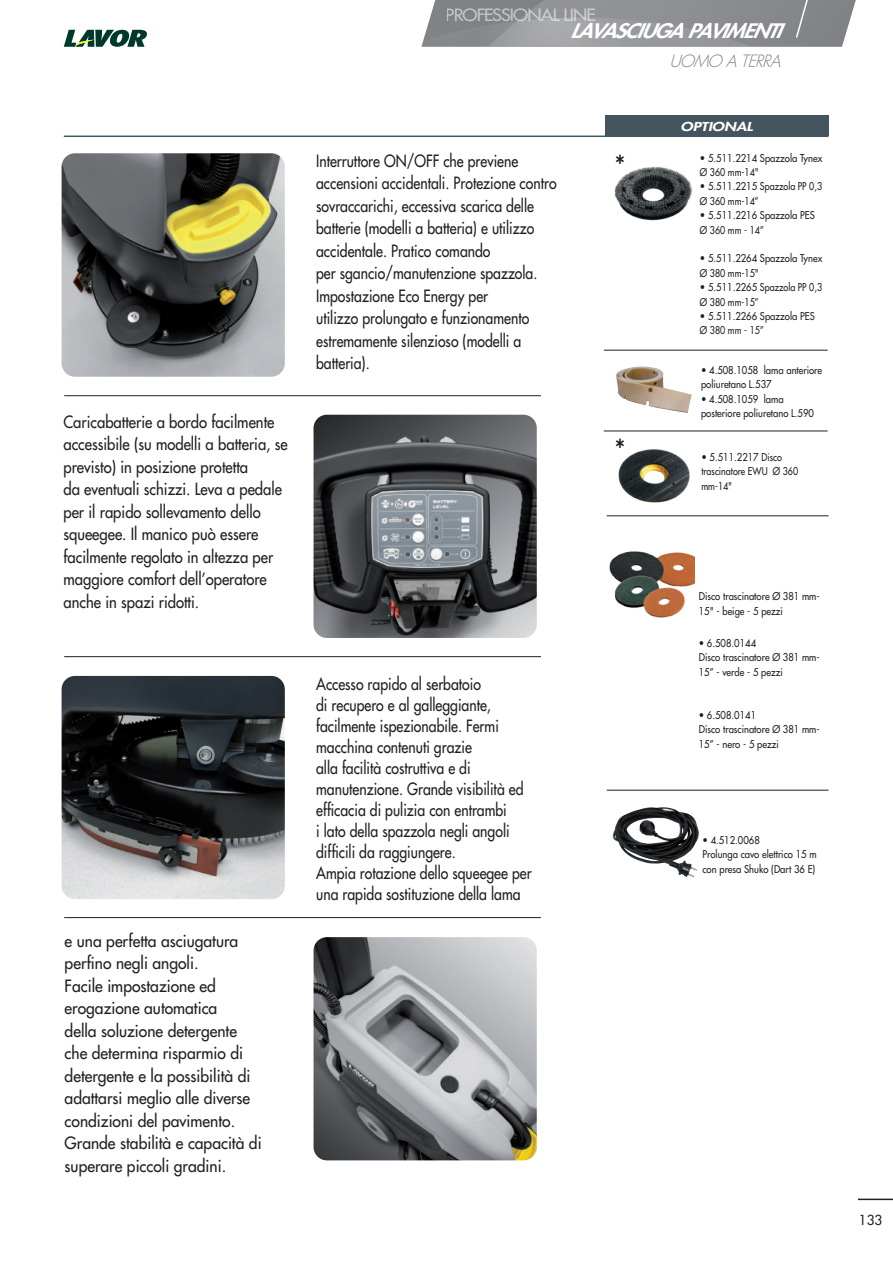
<style>
.page{position:relative;width:893px;height:1263px;background:#fff}
.page>*{position:absolute;margin:0;border:0;box-sizing:border-box;transform-origin:0 0}
.t1{font:700 condensed 27px "Futura Std";color:#231f20;scale:.9 1}
.t2{font:italic 800 19.5px "Futura Std";letter-spacing:-.07em;color:#fff;scale:1.1 1}
.t3{font:500 16.5px/21px "Futura Std";color:#231f20;scale:.85 1}
.t4{font:500 16.5px/22.5px "Futura Std";color:#231f20;scale:.9 1}
.t5{font:500 16.5px/22.5px "Futura Std";color:#231f20;scale:.95 1}
.t6{font:500 16.5px "Futura Std";letter-spacing:-.05em;color:#fff;scale:1.1 1}
.t7{font:italic 300 16.5px "Futura Std";color:#808285}
.t8{font:500 13.5px "Futura Std";color:#231f20}
.t9{font:italic 800 12px "Futura Std";color:#fff;scale:1.3 1}
.t10{font:500 10.5px/14.4px "Futura Std";color:#231f20;scale:.9 1}
</style>
<div class="page">
<svg style="left:421px;top:0;width:435px;height:47px;background:#919396"></svg>
<hr style="left:858px;top:1198px;width:35px;height:2px;background:#231f20">
<svg style="left:64px;top:30px;width:83px;height:17px"></svg>
<hr style="left:64px;top:136px;width:764px;height:1px;background:#45555f">
<div style="left:605px;top:115px;width:223px;height:21px;background:#45555f"></div>
<hr style="left:607px;top:515px;width:221px;height:1px;background:#231f20">
<hr style="left:64px;top:395px;width:477px;height:1px;background:#231f20">
<hr style="left:64px;top:656px;width:477px;height:1px;background:#231f20">
<hr style="left:64px;top:917px;width:477px;height:1px;background:#231f20">
<img style="left:613px;top:807px;width:86px;height:70px">
<hr style="left:607px;top:790px;width:221px;height:1px;background:#231f20">
<img style="left:62px;top:153px;width:223px;height:224px">
<img style="left:314px;top:415px;width:223px;height:223px">
<img style="left:62px;top:676px;width:223px;height:223px">
<img style="left:314px;top:937px;width:223px;height:223px">
<img style="left:609px;top:551px;width:86px;height:67px">
<hr style="left:604px;top:350px;width:224px;height:1px;background:#231f20">
<hr style="left:604px;top:431px;width:224px;height:1px;background:#231f20">
<img style="left:614px;top:166px;width:79px;height:55px">
<img style="left:618px;top:449px;width:72px;height:54px">
<img style="left:616px;top:367px;width:76px;height:46px">
<p class="t4" style="left:63px;top:411px;width:251px">Caricabatterie a bordo facilmente accessibile (su modelli a batteria, se previsto) in posizione protetta<br>da eventuali schizzi. Leva a pedale per il rapido sollevamento dello squeegee. Il manico può essere facilmente regolato in altezza per maggiore comfort dell’operatore anche in spazi ridotti.</p>
<p class="t5" style="left:65px;top:930px;width:209px">e una perfetta asciugatura perfino negli angoli.<br>Facile impostazione ed erogazione automatica<br>della soluzione detergente che determina risparmio di detergente e la possibilità di adattarsi meglio alle diverse condizioni del pavimento.<br>Grande stabilità e capacità di superare piccoli gradini.</p>
<p class="t6" style="left:446px;top:5px;width:138px">PROFESSIONAL LINE</p>
<p class="t2" style="left:570px;top:20px;width:193px">LAVASCIUGA PAVIMENTI</p>
<p class="t7" style="left:669px;top:51px;width:113px">UOMO A TERRA</p>
<p class="t3" style="left:316px;top:150px;width:284px;line-height:22.5px">Interruttore ON/OFF che previene accensioni accidentali. Protezione contro sovraccarichi, eccessiva scarica delle batterie (modelli a batteria) e utilizzo accidentale. Pratico comando<br>per sgancio/manutenzione spazzola.<br>Impostazione Eco Energy per<br>utilizzo prolungato e funzionamento estremamente silenzioso (modelli a batteria).</p>
<p class="t3" style="left:316px;top:674px;width:255px">Accesso rapido al serbatoio<br>di recupero e al galleggiante, facilmente ispezionabile. Fermi macchina contenuti grazie<br>alla facilità costruttiva e di manutenzione. Grande visibilità ed efficacia di pulizia con entrambi<br>i lato della spazzola negli angoli difficili da raggiungere.<br>Ampia rotazione dello squeegee per una rapida sostituzione della lama</p>
<h1 class="t1" style="left:616px;top:150px;width:12px">*</h1>
<h1 class="t1" style="left:616px;top:434px;width:12px">*</h1>
<p class="t9" style="left:680px;top:119px;width:57px">OPTIONAL</p>
<p class="t10" style="left:700px;top:151px;width:138px">• 5.511.2214 Spazzola Tynex<br>Ø 360 mm-14"</p>
<p class="t10" style="left:700px;top:180px;width:137px">• 5.511.2215 Spazzola PP 0,3<br>Ø 360 mm-14”</p>
<p class="t10" style="left:700px;top:209px;width:129px">• 5.511.2216 Spazzola PES<br>Ø 360 mm - 14”</p>
<p class="t10" style="left:700px;top:252px;width:138px">• 5.511.2264 Spazzola Tynex<br>Ø 380 mm-15"</p>
<p class="t10" style="left:700px;top:281px;width:137px">• 5.511.2265 Spazzola PP 0,3<br>Ø 380 mm-15”</p>
<p class="t10" style="left:700px;top:310px;width:129px">• 5.511.2266 Spazzola PES<br>Ø 380 mm - 15”</p>
<p class="t10" style="left:701px;top:363px;width:136px">• 4.508.1058 lama anteriore poliuretano L.537</p>
<p class="t10" style="left:701px;top:392px;width:127px">• 4.508.1059 lama posteriore poliuretano L.590</p>
<p class="t10" style="left:701px;top:450px;width:109px">• 5.511.2217 Disco trascinatore EWU Ø 360 mm-14"</p>
<p class="t10" style="left:699px;top:590px;width:136px">Disco trascinatore Ø 381 mm-<br>15" - beige - 5 pezzi</p>
<p class="t10" style="left:699px;top:636px;width:136px">• 6.508.0144<br>Disco trascinatore Ø 381 mm-<br>15” - verde - 5 pezzi</p>
<p class="t10" style="left:699px;top:708px;width:136px">• 6.508.0141<br>Disco trascinatore Ø 381 mm-<br>15” - nero - 5 pezzi</p>
<p class="t10" style="left:702px;top:833px;width:128px">• 4.512.0068<br>Prolunga cavo elettrico 15 m con presa Shuko (Dart 36 E)</p>
<p class="t8" style="left:859px;top:1213px;width:25px">133</p>
</div>
